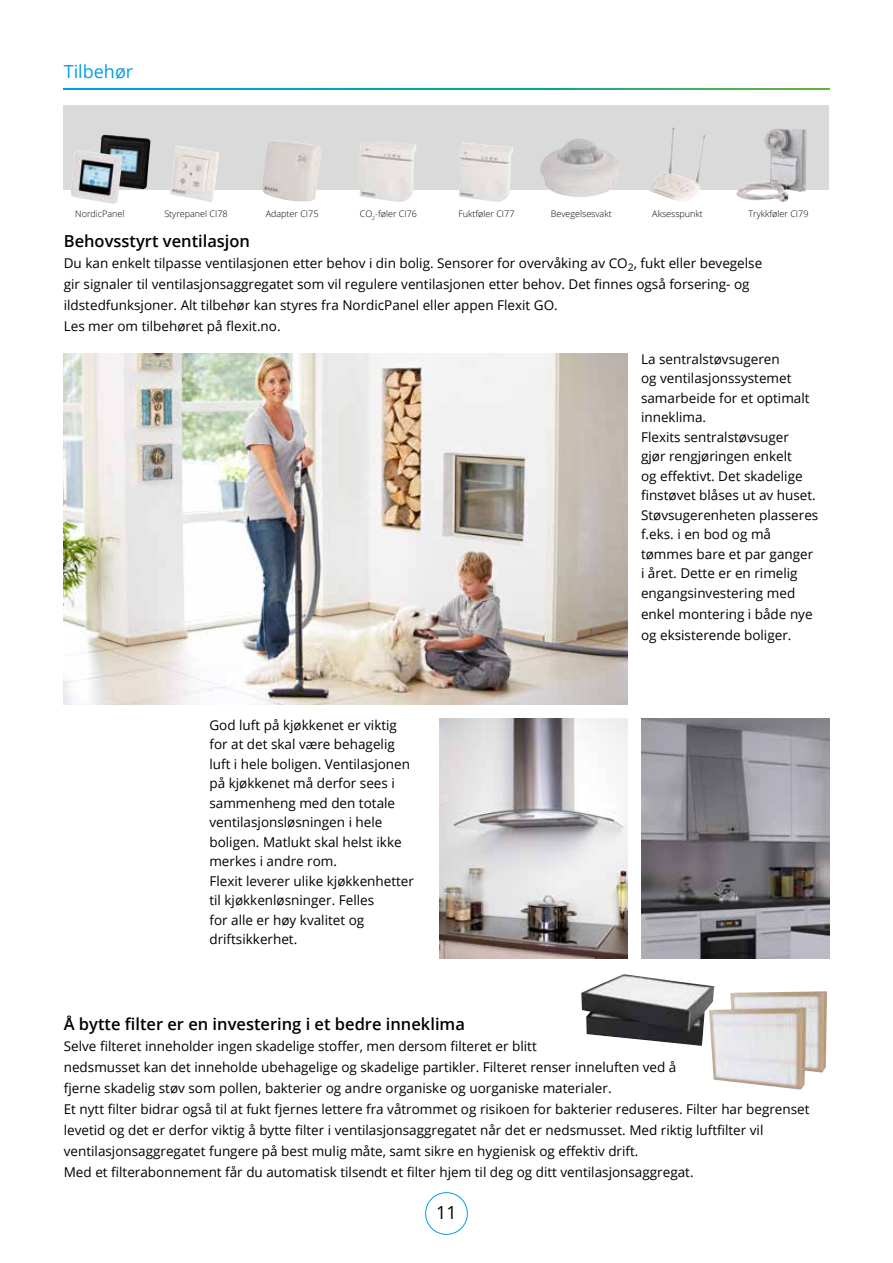
<style>
.page{position:relative;width:893px;height:1263px;background:#fff}
.page>*{position:absolute;margin:0;border:0;box-sizing:border-box;transform-origin:0 0}
.t1{font:18px "Open Sans";color:#009fe3}
.t2{font:18px "Open Sans";color:#000}
.t3{font:600 16.5px "Open Sans";color:#000}
.t4{font:13.5px/19.5px "Open Sans";color:#000}
.t5{font:300 9px "Open Sans";color:#000}
</style>
<div class="page">
<div style="left:425px;top:1192px;width:43px;height:43px;border:1px solid #009fe3;border-radius:50%"></div>
<svg style="left:64px;top:88px;width:765px;height:1px"></svg>
<div style="left:64px;top:105px;width:765px;height:84px;background:#dadada"></div>
<img style="left:170px;top:146px;width:49px;height:56px">
<img style="left:262px;top:140px;width:60px;height:62px">
<img style="left:459px;top:142px;width:54px;height:60px">
<img style="left:360px;top:142px;width:56px;height:60px">
<img style="left:539px;top:139px;width:82px;height:58px">
<img style="left:735px;top:129px;width:72px;height:73px">
<img style="left:649px;top:127px;width:56px;height:75px">
<img style="left:64px;top:353px;width:563px;height:352px">
<img style="left:439px;top:719px;width:188px;height:239px">
<img style="left:641px;top:719px;width:188px;height:239px">
<img style="left:709px;top:991px;width:118px;height:99px">
<svg style="left:612px;top:974px;width:12px;height:5px"></svg>
<img style="left:100px;top:134px;width:51px;height:55px">
<img style="left:71px;top:150px;width:52px;height:54px">
<h1 class="t1" style="left:64px;top:59px;width:71px">Tilbehør</h1>
<p class="t5" style="left:75px;top:207px;width:51px">NordicPanel</p>
<p class="t5" style="left:164px;top:207px;width:65px">Styrepanel CI78</p>
<p class="t5" style="left:266px;top:208px;width:54px">Adapter CI75</p>
<p class="t5" style="left:360px;top:207px;width:59px">CO<sub>2</sub>-føler CI76</p>
<p class="t5" style="left:458px;top:207px;width:58px">Fuktføler CI77</p>
<p class="t5" style="left:551px;top:207px;width:62px">Bevegelsesvakt</p>
<p class="t5" style="left:652px;top:207px;width:52px">Aksesspunkt</p>
<p class="t5" style="left:748px;top:207px;width:61px">Trykkføler CI79</p>
<p class="t3" style="left:64px;top:230px;width:188px">Behovsstyrt ventilasjon</p>
<p class="t4" style="left:64px;top:252px;width:700px;line-height:21px">Du kan enkelt tilpasse ventilasjonen etter behov i din bolig. Sensorer for overvåking av CO<sub>2</sub>, fukt eller bevegelse gir signaler til ventilasjonsaggregatet som vil regulere ventilasjonen etter behov. Det finnes også forsering- og ildstedfunksjoner. Alt tilbehør kan styres fra NordicPanel eller appen Flexit GO.<br>Les mer om tilbehøret på flexit.no.</p>
<p class="t4" style="left:209px;top:715px;width:206px">God luft på kjøkkenet er viktig for at det skal være behagelig luft i hele boligen. Ventilasjonen på kjøkkenet må derfor sees i sammenheng med den totale ventilasjonsløsningen i hele boligen. Matlukt skal helst ikke merkes i andre rom.<br>Flexit leverer ulike kjøkkenhetter til kjøkkenløsninger. Felles<br>for alle er høy kvalitet og driftsikkerhet.</p>
<p class="t4" style="left:641px;top:349px;width:179px">La sentralstøvsugeren<br>og ventilasjonssystemet samarbeide for et optimalt inneklima.<br>Flexits sentralstøvsuger<br>gjør rengjøringen enkelt<br>og effektivt. Det skadelige finstøvet blåses ut av huset.<br>Støvsugerenheten plasseres f.eks. i en bod og må tømmes bare et par ganger i året. Dette er en rimelig engangsinvestering med</p>
<p class="t4" style="left:641px;top:603px;width:173px;line-height:21px">enkel montering i både nye og eksisterende boliger.</p>
<p class="t3" style="left:64px;top:1012px;width:403px">Å bytte filter er en investering i et bedre inneklima</p>
<p class="t4" style="left:64px;top:1035px;width:747px;line-height:21px">Selve filteret inneholder ingen skadelige stoffer, men dersom filteret er blitt<br>nedsmusset kan det inneholde ubehagelige og skadelige partikler. Filteret renser inneluften ved å<br>fjerne skadelig støv som pollen, bakterier og andre organiske og uorganiske materialer.<br>Et nytt filter bidrar også til at fukt fjernes lettere fra våtrommet og risikoen for bakterier reduseres. Filter har begrenset levetid og det er derfor viktig å bytte filter i ventilasjonsaggregatet når det er nedsmusset. Med riktig luftfilter vil ventilasjonsaggregatet fungere på best mulig måte, samt sikre en hygienisk og effektiv drift.<br>Med et filterabonnement får du automatisk tilsendt et filter hjem til deg og ditt ventilasjonsaggregat.</p>
<h1 class="t2" style="left:436px;top:1200px;width:22px">11</h1>
</div>
